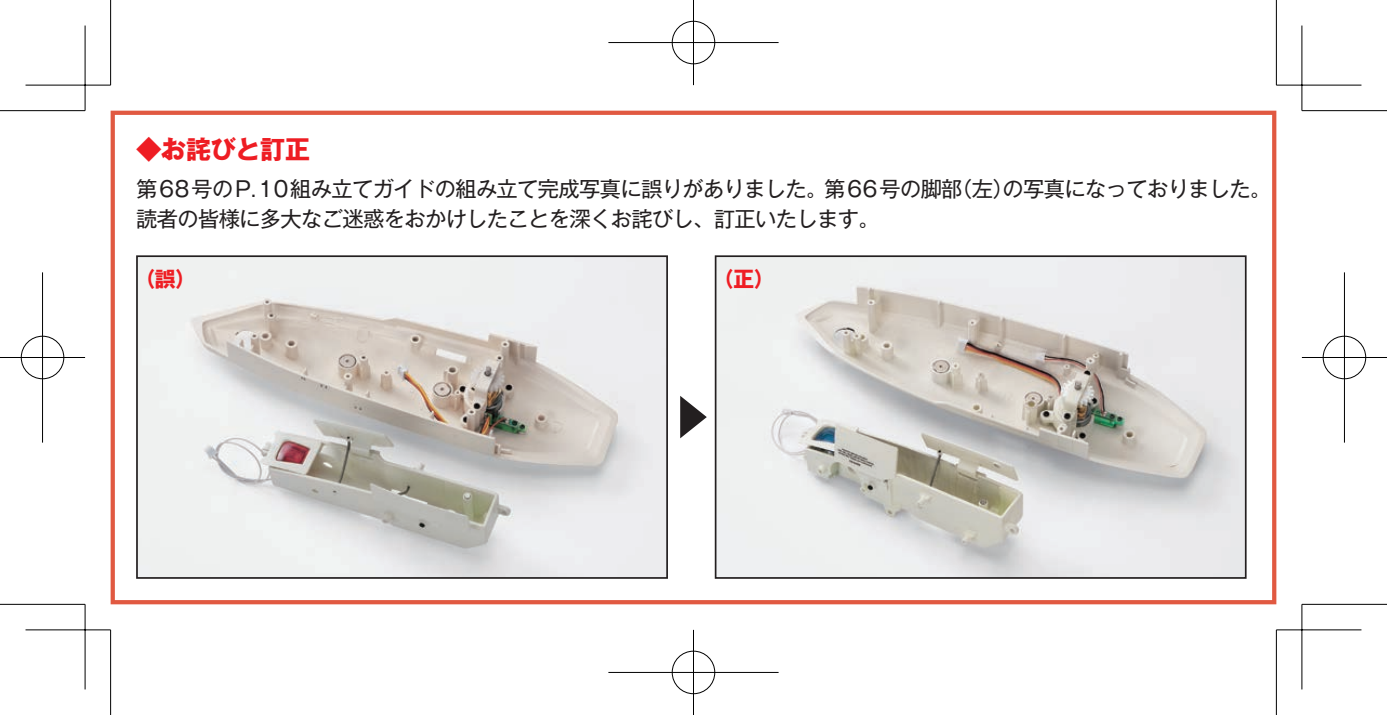
<style>
.page{position:relative;width:1387px;height:715px;background:#fff}
.page>*{position:absolute;margin:0;border:0;box-sizing:border-box;transform-origin:0 0}
.t1{font:700 25.5px "Gothic MB101 Pro";letter-spacing:-.03em;color:#ee1d23}
.t2{font:21.3px/29.7px "Gothic MB101 Pro";letter-spacing:-.03em;color:#231f20}
.t3{font:21.3px "Gothic MB101 Pro";letter-spacing:.005em;color:#231f20}
.t4{font:700 21.3px "Gothic MB101 Pro";color:#ee1d23}
</style>
<div class="page">
<div style="left:111px;top:111px;width:1165px;height:493px;background:#fff;border:4px solid #e15941"></div>
<img style="left:139px;top:258px;width:526px;height:317px">
<div style="left:136px;top:255px;width:532px;height:323px;border:2px solid #231f20"></div>
<svg style="left:680px;top:396px;width:26px;height:42px"></svg>
<img style="left:717px;top:258px;width:526px;height:317px">
<div style="left:714px;top:255px;width:532px;height:323px;border:2px solid #231f20"></div>
<svg style="left:0;top:111px;width:85px;height:1px"></svg>
<svg style="left:1302px;top:111px;width:84px;height:1px"></svg>
<svg style="left:0;top:604px;width:83px;height:1px"></svg>
<svg style="left:1303px;top:604px;width:83px;height:1px"></svg>
<svg style="left:111px;top:0;width:1px;height:85px"></svg>
<svg style="left:111px;top:630px;width:1px;height:84px"></svg>
<svg style="left:1276px;top:0;width:1px;height:83px"></svg>
<svg style="left:1276px;top:631px;width:1px;height:83px"></svg>
<svg style="left:26px;top:84px;width:84px;height:1px"></svg>
<svg style="left:1276px;top:83px;width:85px;height:2px"></svg>
<svg style="left:26px;top:630px;width:84px;height:1px"></svg>
<svg style="left:1276px;top:630px;width:85px;height:1px"></svg>
<svg style="left:83px;top:26px;width:4px;height:84px"></svg>
<svg style="left:83px;top:604px;width:4px;height:85px"></svg>
<svg style="left:1299px;top:26px;width:4px;height:84px"></svg>
<svg style="left:1299px;top:604px;width:4px;height:85px"></svg>
<hr style="left:0;top:110px;width:85px;height:1px;background:#000">
<hr style="left:1301px;top:110px;width:85px;height:1px;background:#000">
<hr style="left:0;top:603px;width:85px;height:1px;background:#000">
<hr style="left:1301px;top:603px;width:85px;height:1px;background:#000">
<hr style="left:110px;top:0;width:1px;height:85px;background:#000">
<hr style="left:110px;top:629px;width:1px;height:85px;background:#000">
<hr style="left:1275px;top:0;width:1px;height:85px;background:#000">
<hr style="left:1275px;top:629px;width:1px;height:85px;background:#000">
<hr style="left:26px;top:85px;width:85px;height:1px;background:#000">
<hr style="left:1276px;top:85px;width:85px;height:1px;background:#000">
<hr style="left:26px;top:629px;width:85px;height:1px;background:#000">
<hr style="left:1276px;top:629px;width:85px;height:1px;background:#000">
<hr style="left:85px;top:26px;width:1px;height:85px;background:#000">
<hr style="left:85px;top:604px;width:1px;height:85px;background:#000">
<hr style="left:1301px;top:26px;width:1px;height:85px;background:#000">
<hr style="left:1301px;top:604px;width:1px;height:85px;background:#000">
<div style="left:670px;top:19px;width:46px;height:47px;border:4px solid #fff;border-radius:50%"></div>
<svg style="left:609px;top:40px;width:169px;height:5px"></svg>
<hr style="left:691px;top:0;width:4px;height:85px;background:#fff">
<div style="left:671px;top:21px;width:44px;height:43px;border:1px solid #000;border-radius:50%"></div>
<hr style="left:608px;top:42px;width:170px;height:1px;background:#000">
<hr style="left:693px;top:0;width:1px;height:85px;background:#000">
<div style="left:670px;top:648px;width:46px;height:47px;border:4px solid #fff;border-radius:50%"></div>
<svg style="left:608px;top:670px;width:170px;height:4px"></svg>
<hr style="left:691px;top:629px;width:4px;height:85px;background:#fff">
<div style="left:671px;top:650px;width:44px;height:43px;border:1px solid #000;border-radius:50%"></div>
<hr style="left:608px;top:671px;width:170px;height:1px;background:#000">
<hr style="left:693px;top:629px;width:1px;height:85px;background:#000">
<div style="left:19px;top:334px;width:47px;height:47px;border:4px solid #fff;border-radius:50%"></div>
<hr style="left:0;top:355px;width:85px;height:4px;background:#fff">
<div style="left:40px;top:272px;width:5px;height:170px;background:#f4f4f4"></div>
<div style="left:21px;top:335px;width:43px;height:44px;border:1px solid #000;border-radius:50%"></div>
<hr style="left:0;top:357px;width:85px;height:1px;background:#000">
<hr style="left:42px;top:272px;width:1px;height:170px;background:#000">
<div style="left:1320px;top:334px;width:47px;height:47px;border:4px solid #fff;border-radius:50%"></div>
<hr style="left:1301px;top:355px;width:85px;height:4px;background:#fff">
<svg style="left:1341px;top:272px;width:5px;height:170px"></svg>
<div style="left:1322px;top:335px;width:43px;height:44px;border:1px solid #000;border-radius:50%"></div>
<hr style="left:1301px;top:357px;width:85px;height:1px;background:#000">
<hr style="left:1343px;top:272px;width:1px;height:170px;background:#000">
<p class="t1" style="left:136px;top:128px;width:175px">◆お詫びと訂正</p>
<p class="t2" style="left:136px;top:171px;width:745px">第68号のP.10組み立てガイドの組み立て完成写真に誤りがありました。<br>読者の皆様に多大なご迷惑をおかけしたことを深くお詫びし、訂正いたします。</p>
<p class="t2" style="left:951px;top:171px;width:321px">（左の写真になっておりました。</p>
<p class="t2" style="left:992px;top:171px;width:23px">）</p>
<p class="t3" style="left:824px;top:171px;width:140px">第66号の脚部</p>
<p class="t4" style="left:134px;top:261px;width:64px">（誤）</p>
<p class="t4" style="left:712px;top:261px;width:64px">（正(</p>
</div>
